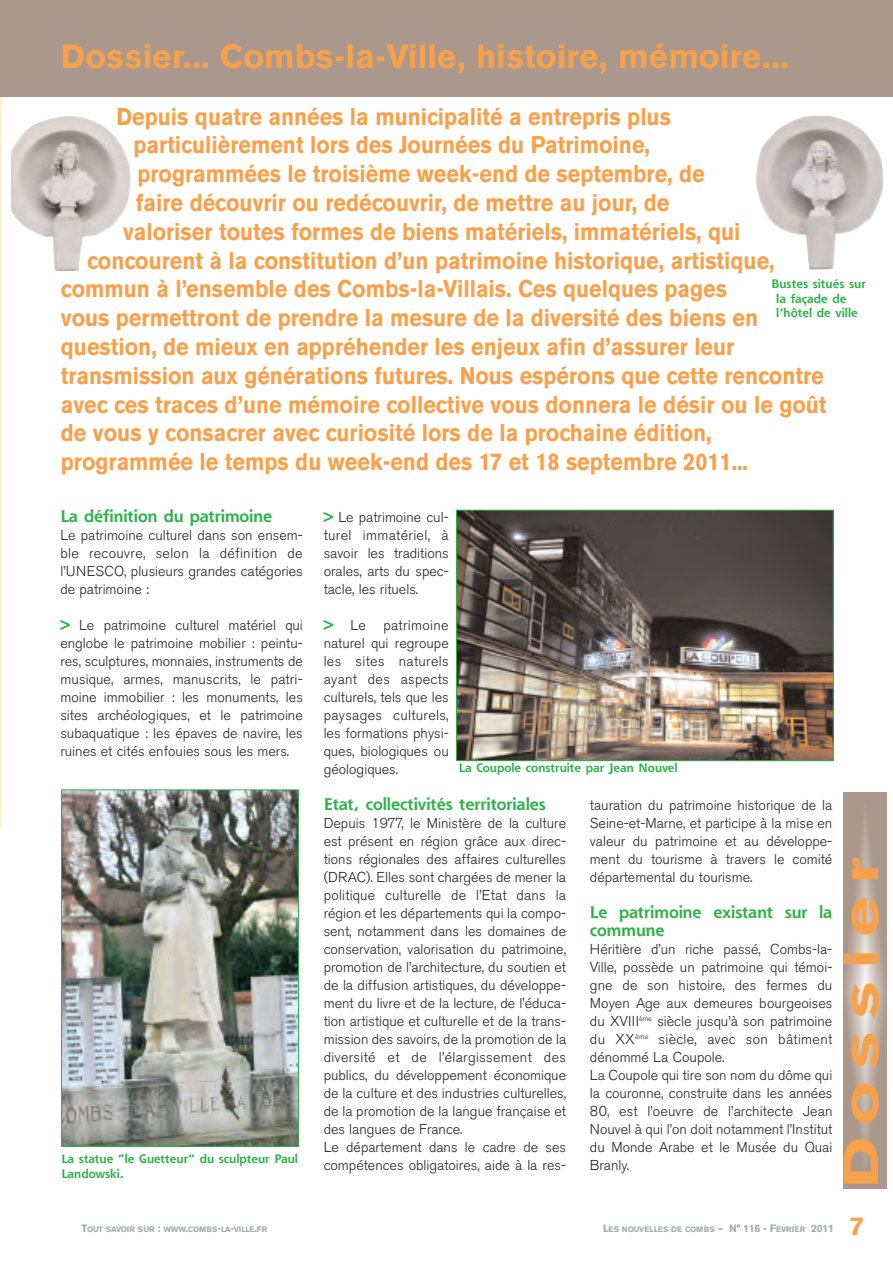
<style>
.page{position:relative;width:893px;height:1263px;background:#fff}
.page>*{position:absolute;margin:0;border:0;box-sizing:border-box;transform-origin:0 0}
.t1{font:900 48.6px "Akzidenz Grotesk";letter-spacing:.165em;color:#f8a14c;scale:1.43 1}
.t2{font:900 33px "Akzidenz Grotesk";color:#f8a14c}
.t3{font:900 25.5px "Akzidenz Grotesk";color:#f8a14c}
.t4{font:700 24px "Akzidenz Grotesk BE";color:#f8a14c;scale:.9 1}
.t5{font:700 16.5px/18px "Shannon";letter-spacing:-.005em;color:#30b24a}
.t6{font:300 14.25px/18px "Akzidenz Grotesk BE";color:#231f20;text-align:justify}
.t7{font:700 12px/14.4px "Shannon";color:#30b24a}
.t8{font:700 7.8px "Akzidenz Grotesk BE";color:#a8a9ad}
.t9{font:700 7.8px "Akzidenz Grotesk BE";letter-spacing:-.02em;color:#a8a9ad}
.s1{font-weight:700;color:#30b24a}
.s2{font-size:10.5px}
</style>
<div class="page">
<hr style="left:0;top:65px;width:2px;height:763px;background:#feefd0">
<svg style="left:843px;top:792px;width:44px;height:396px;background:#b6a79c"></svg>
<div style="left:1px;top:0;width:892px;height:96px;background:#aa988c"></div>
<div style="left:61px;top:45px;width:831px;height:52px;background:#aa988c"></div>
<img style="left:458px;top:512px;width:373px;height:247px">
<div style="left:456px;top:510px;width:377px;height:251px;border:1px solid #30b24a"></div>
<img style="left:63px;top:791px;width:234px;height:353px">
<div style="left:61px;top:789px;width:238px;height:357px;border:1px solid #30b24a"></div>
<img style="left:11px;top:116px;width:120px;height:155px">
<img style="left:756px;top:116px;width:128px;height:154px">
<h2 class="t2" style="left:61px;top:45px;width:730px">Dossier... Combs-la-Ville, histoire, mémoire...</h2>
<h3 class="t4" style="left:117px;top:107px;width:617px">Depuis quatre années la municipalité a entrepris plus</h3>
<h3 class="t4" style="left:134px;top:136px;width:575px">particulièrement lors des Journées du Patrimoine,</h3>
<h3 class="t4" style="left:137px;top:164px;width:632px">programmées le troisième week-end de septembre, de</h3>
<h3 class="t4" style="left:136px;top:193px;width:594px">faire découvrir ou redécouvrir, de mettre au jour, de</h3>
<h3 class="t4" style="left:123px;top:222px;width:688px">valoriser toutes formes de biens matériels, immatériels, qui</h3>
<h3 class="t4" style="left:87px;top:251px;width:765px">concourent à la constitution d’un patrimoine historique, artistique,</h3>
<h3 class="t4" style="left:61px;top:280px;width:742px">commun à l’ensemble des Combs-la-Villais. Ces quelques pages</h3>
<h3 class="t4" style="left:61px;top:308px;width:776px">vous permettront de prendre la mesure de la diversité des biens en</h3>
<h3 class="t4" style="left:61px;top:337px;width:750px">question, de mieux en appréhender les enjeux afin d’assurer leur</h3>
<h3 class="t4" style="left:61px;top:366px;width:849px">transmission aux générations futures. Nous espérons que cette rencontre</h3>
<h3 class="t4" style="left:61px;top:395px;width:852px">avec ces traces d’une mémoire collective vous donnera le désir ou le goût</h3>
<h3 class="t4" style="left:61px;top:424px;width:724px">de vous y consacrer avec curiosité lors de la prochaine édition,</h3>
<h3 class="t4" style="left:61px;top:452px;width:765px">programmée le temps du week-end des 17 et 18 septembre 2011...</h3>
<p class="t7" style="left:776px;top:278px;width:91px;text-indent:-5px">Bustes situés sur la façade de l’hôtel de ville</p>
<p class="t5" style="left:60px;top:509px;width:213px">La définition du patrimoine</p>
<p class="t6" style="left:60px;top:527px;width:244px">Le patrimoine culturel dans son ensem&shy;ble recouvre, selon la définition de l’UNESCO, plusieurs grandes catégories de patrimoine :</p>
<p class="t6" style="left:60px;top:617px;width:244px"><span class="s1">&gt;</span> Le patrimoine culturel matériel qui englobe le patrimoine mobilier : peintu&shy;res, sculptures, monnaies, instruments de musique, armes, manuscrits, le patri&shy;moine immobilier : les monuments, les sites archéologiques, et le patrimoine subaquatique : les épaves de navire, les ruines et cités enfouies sous les mers.</p>
<p class="t7" style="left:61px;top:1153px;width:238px">La statue “le Guetteur” du sculpteur Paul<br>Landowski.</p>
<p class="t6" style="left:324px;top:509px;width:127px"><span class="s1">&gt;</span> Le patrimoine cul&shy;turel immatériel, à savoir les traditions orales, arts du spec&shy;tacle, les rituels.</p>
<p class="t6" style="left:324px;top:617px;width:127px"><span class="s1">&gt;</span> Le patrimoine naturel qui regroupe les sites naturels ayant des aspects culturels, tels que les paysages culturels, les formations physi&shy;ques, biologiques ou géologiques.</p>
<p class="t5" style="left:324px;top:797px;width:224px">Etat, collectivités territoriales</p>
<p class="t6" style="left:324px;top:815px;width:244px;text-align:left">Depuis 1977, le Ministère de la culture est présent en région grâce aux direc&shy;tions régionales des affaires culturelles (DRAC). Elles sont chargées de mener la politique culturelle de l’Etat dans la région et les départements qui la compo&shy;sent, notamment dans les domaines de conservation, valorisation du patrimoine, promotion de l’architecture, du soutien et de la diffusion artistiques, du développe&shy;ment du livre et de la lecture, de l’éduca&shy;tion artistique et culturelle et de la trans&shy;mission des savoirs, de la promotion de la diversité et de l’élargissement des publics, du développement économique de la culture et des industries culturelles, de la promotion de la langue française et des langues de France.<br>Le département dans le cadre de ses compétences obligatoires, aide à la res-</p>
<p class="t7" style="left:459px;top:762px;width:220px">La Coupole construite par Jean Nouvel</p>
<p class="t6" style="left:590px;top:797px;width:244px">tauration du patrimoine historique de la Seine-et-Marne, et participe à la mise en valeur du patrimoine et au développe&shy;ment du tourisme à travers le comité départemental du tourisme.</p>
<p class="t5" style="left:590px;top:905px;width:244px">Le patrimoine existant sur la commune</p>
<p class="t6" style="left:590px;top:941px;width:244px;text-align:left">Héritière d’un riche passé, Combs-la-Ville, possède un patrimoine qui témoi&shy;gne de son histoire, des fermes du Moyen Age aux demeures bourgeoises du XVIII<sup>ème</sup> siècle jusqu’à son patrimoine du XX<sup>ème</sup> siècle, avec son bâtiment dénommé La Coupole.<br>La Coupole qui tire son nom du dôme qui la couronne, construite dans les années 80, est l’oeuvre de l’architecte Jean Nouvel à qui l’on doit notamment l’Institut du Monde Arabe et le Musée du Quai Branly.</p>
<h1 class="t1" style="left:843px;top:1188px;width:233px;rotate:-90deg">Dossier</h1>
<p class="t9" style="left:81px;top:1226px;width:187px"><span class="s2">T</span>OUT SAVOIR SUR <span class="s2">:</span> WWW<span class="s2">.</span>COMBS<span class="s2">-</span>LA<span class="s2">-</span>VILLE<span class="s2">.</span>FR</p>
<p class="t8" style="left:603px;top:1226px;width:233px"><span class="s2">L</span>ES NOUVELLES DE COMBS <span class="s2">– N° 116 - F</span>ÉVRIER <span class="s2">2011</span></p>
<h3 class="t3" style="left:849px;top:1216px;width:16px">7</h3>
</div>
